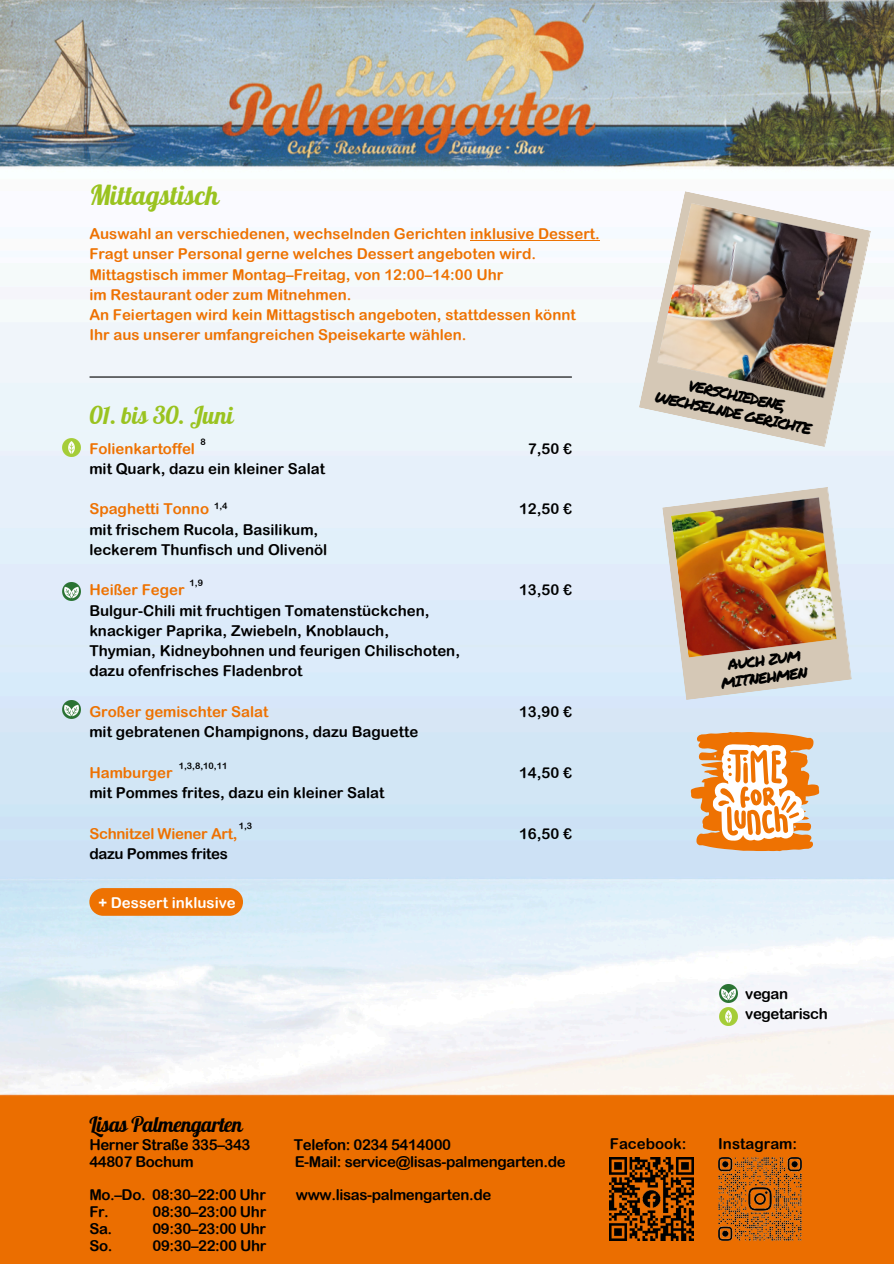
<style>
.page{position:relative;width:894px;height:1264px;background:#fff}
.page>*{position:absolute;margin:0;border:0;box-sizing:border-box;transform-origin:0 0}
.t1{font:27px "Lobster";color:#9ac320}
.t2{font:24px "Lobster";color:#9ac320}
.t3{font:21px "Lobster";letter-spacing:-.025em;color:#000}
.t4{font:15.45px/17.4px "Permanent Marker";color:#000;text-align:center}
.t5{font:15.15px/17.5px "Permanent Marker";color:#000;text-align:center}
.t6{font:15px/20.2px "Arial Rounded MT Bold";color:#000}
.t7{font:15px/20.2px "Arial Rounded MT Bold";color:#ee7202}
.t8{font:15px/20.2px "Arial Rounded MT Bold";letter-spacing:-.025em;color:#000}
.t9{font:15px/20.2px "Arial Rounded MT Bold";letter-spacing:-.02em;color:#ee7202}
.t10{font:15px "Arial Rounded MT Bold";color:#fff}
.t11{font:9px "Arial Rounded MT Bold";color:#000}
.s1{color:#ee7202}
.s2{color:#000}
</style>
<div class="page">
<img style="left:0;top:0;width:892px;height:1263px">
<svg style="left:638px;top:191px;width:18px;height:256px;fill:#f5f5fa"></svg>
<img style="left:656px;top:191px;width:214px;height:256px">
<img style="left:662px;top:487px;width:189px;height:213px">
<svg style="left:689px;top:730px;width:130px;height:122px"></svg>
<img style="left:718px;top:1157px;width:83px;height:83px">
<img style="left:609px;top:1157px;width:84px;height:83px">
<div style="left:89px;top:888px;width:154px;height:27px;background:#ee7202;border-radius:14px"></div>
<hr style="left:470px;top:240px;width:129px;height:1px;background:#ee7202">
<img style="left:719px;top:1007px;width:18px;height:18px">
<img style="left:719px;top:984px;width:18px;height:18px">
<img style="left:63px;top:438px;width:18px;height:18px">
<img style="left:63px;top:582px;width:18px;height:18px">
<hr style="left:90px;top:376px;width:481px;height:1px;background:#000">
<img style="left:63px;top:700px;width:18px;height:18px">
<p class="t1" style="left:89px;top:178px;width:131px">Mittagstisch</p>
<h4 class="t7" style="left:89px;top:223px;width:512px">Auswahl an verschiedenen, wechselnden Gerichten inklusive Dessert.<br>Fragt unser Personal gerne welches Dessert angeboten wird.<br>Mittagstisch immer Montag–Freitag, von 12:00–14:00 Uhr<br>im Restaurant oder zum Mitnehmen.<br>An Feiertagen wird kein Mittagstisch angeboten, stattdessen könnt<br>Ihr aus unserer umfangreichen Speisekarte wählen.</h4>
<p class="t2" style="left:89px;top:400px;width:146px">01. bis 30. Juni</p>
<p class="t11" style="left:200px;top:436px;width:7px">8</p>
<h4 class="t6" style="left:89px;top:438px;width:237px"><span class="s1">Folienkartoffel<br></span>mit Quark, dazu ein kleiner Salat</h4>
<h4 class="t6" style="left:89px;top:498px;width:239px"><span class="s1">Spaghetti Tonno<br></span>mit frischem Rucola, Basilikum, leckerem Thunfisch und Olivenöl</h4>
<h4 class="t6" style="left:89px;top:579px;width:372px"><span class="s1">Heißer Feger<br></span>Bulgur-Chili mit fruchtigen Tomatenstückchen, knackiger Paprika, Zwiebeln, Knoblauch,<br>Thymian, Kidneybohnen und feurigen Chilischoten, dazu ofenfrisches Fladenbrot</h4>
<h4 class="t6" style="left:89px;top:701px;width:330px"><span class="s1">Großer gemischter Salat<br></span>mit gebratenen Champignons, dazu Baguette</h4>
<h4 class="t6" style="left:89px;top:762px;width:296px"><span class="s1">Hamburger<br></span>mit Pommes frites, dazu ein kleiner Salat</h4>
<h4 class="t9" style="left:89px;top:822px;width:150px">Schnitzel Wiener Art, <span class="s2">dazu Pommes frites</span></h4>
<h4 class="t11" style="left:214px;top:500px;width:15px">1,4</h4>
<h4 class="t11" style="left:189px;top:577px;width:15px">1,9</h4>
<h4 class="t11" style="left:179px;top:760px;width:50px">1,3,8,10,11</h4>
<h4 class="t11" style="left:239px;top:820px;width:15px">1,3</h4>
<p class="t6" style="left:528px;top:438px;width:46px">7,50 €</p>
<p class="t6" style="left:519px;top:498px;width:54px">12,50 €</p>
<p class="t6" style="left:519px;top:579px;width:54px">13,50 €</p>
<h4 class="t6" style="left:519px;top:701px;width:54px">13,90 €</h4>
<h4 class="t6" style="left:519px;top:762px;width:54px">14,50 €</h4>
<h4 class="t6" style="left:519px;top:822px;width:54px">16,50 €</h4>
<p class="t10" style="left:98px;top:893px;width:139px">+ Dessert inklusive</p>
<p class="t4" style="left:660px;top:370px;width:161px;rotate:12deg">VERSCHIEDENE,<br>WECHSELNDE GERICHTE</p>
<p class="t5" style="left:717px;top:656px;width:89px;rotate:-7deg">AUCH ZUM<br>MITNEHMEN</p>
<h4 class="t8" style="left:745px;top:982px;width:84px">vegan vegetarisch</h4>
<p class="t3" style="left:89px;top:1110px;width:155px">Lisas Palmengarten</p>
<p class="t8" style="left:89px;top:1133px;width:162px">Herner Straße 335–343</p>
<p class="t8" style="left:294px;top:1133px;width:159px">Telefon: 0234 5414000</p>
<p class="t8" style="left:89px;top:1150px;width:106px">44807 Bochum</p>
<p class="t8" style="left:294px;top:1150px;width:272px">E-Mail: service@lisas-palmengarten.de</p>
<h1 class="t8" style="left:89px;top:1184px;width:178px">Mo.–Do. 08:30–22:00 Uhr</h1>
<h1 class="t8" style="left:296px;top:1184px;width:197px">www.lisas-palmengarten.de</h1>
<h1 class="t6" style="left:89px;top:1201px;width:21px">Fr.</h1>
<h1 class="t8" style="left:152px;top:1201px;width:115px">08:30–23:00 Uhr</h1>
<h1 class="t6" style="left:89px;top:1218px;width:24px">Sa.</h1>
<h1 class="t8" style="left:152px;top:1218px;width:115px">09:30–23:00 Uhr</h1>
<h1 class="t6" style="left:89px;top:1235px;width:24px">So.</h1>
<h1 class="t8" style="left:152px;top:1235px;width:115px">09:30–22:00 Uhr</h1>
<h4 class="t6" style="left:609px;top:1133px;width:78px">Facebook:</h4>
<h4 class="t6" style="left:718px;top:1133px;width:80px">Instagram:</h4>
</div>
